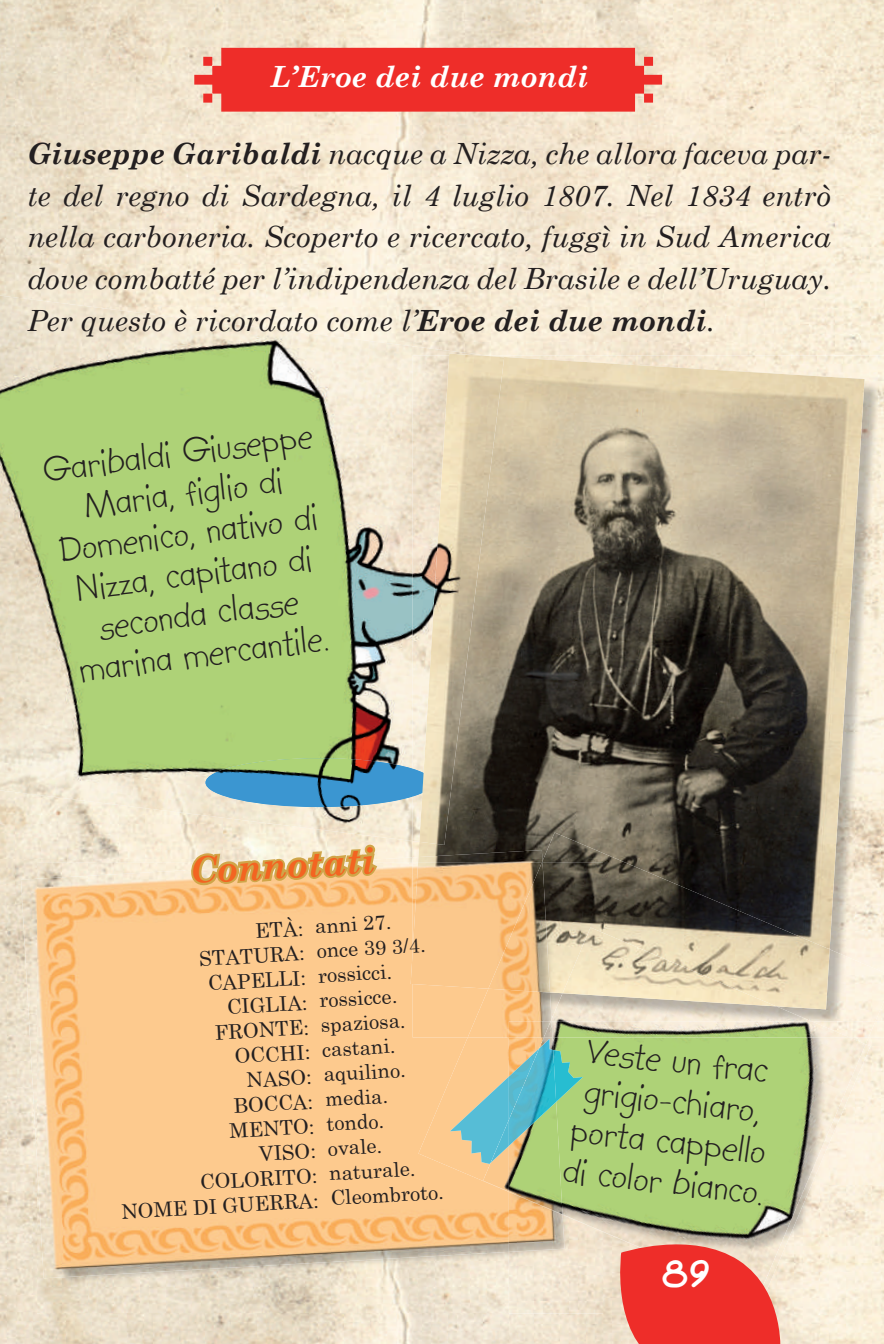
<style>
.page{position:relative;width:884px;height:1344px;background:#fff}
.page>*{position:absolute;margin:0;border:0;box-sizing:border-box;transform-origin:0 0}
.t1{font:42.75px "Cosmic";color:#fff}
.t2{font:40.5px/40.5px "Kidprint";color:#231f20;text-align:center}
.t3{font:italic 700 36px "Century Schoolbook";color:#f36421}
.t4{font:italic 29.25px/41.6px "Century Schoolbook";color:#231f20;text-align:justify}
.t5{font:italic 29.25px/41.6px "Century Schoolbook";color:#231f20}
.t6{font:italic 700 29.25px "Century Schoolbook";color:#fff}
.t7{font:20.25px/24.8px "Century Schoolbook";color:#231f20;text-align:right}
.s1{font-weight:700}
.s2{font-style:inherit}
</style>
<div class="page">
<img style="left:0;top:0;width:740px;height:355px">
<img style="left:740px;top:0;width:144px;height:355px">
<img style="left:0;top:840px;width:188px;height:65px">
<img style="left:380px;top:840px;width:33px;height:17px">
<img style="left:0;top:905px;width:41px;height:438px">
<img style="left:41px;top:1313px;width:468px;height:30px">
<svg style="left:194px;top:48px;width:468px;height:64px"></svg>
<img style="left:504px;top:355px;width:380px;height:74px">
<img style="left:864px;top:429px;width:20px;height:520px">
<img style="left:413px;top:841px;width:5px;height:15px">
<img style="left:418px;top:356px;width:446px;height:593px">
<img style="left:47px;top:301px;width:441px;height:417px">
<img style="left:0;top:292px;width:47px;height:426px">
<img style="left:0;top:718px;width:413px;height:122px">
<img style="left:205px;top:758px;width:208px;height:49px">
<img style="left:413px;top:355px;width:6px;height:486px">
<img style="left:413px;top:768px;width:6px;height:28px">
<img style="left:419px;top:353px;width:85px;height:491px">
<img style="left:37px;top:1277px;width:472px;height:36px">
<img style="left:380px;top:857px;width:33px;height:5px">
<svg style="left:413px;top:856px;width:5px;height:6px"></svg>
<img style="left:418px;top:849px;width:124px;height:13px">
<img style="left:21px;top:878px;width:16px;height:283px">
<img style="left:37px;top:862px;width:472px;height:415px">
<div style="left:413px;top:988px;width:55px;height:49px;background:#fdca8e"></div>
<img style="left:411px;top:862px;width:77px;height:126px">
<img style="left:509px;top:1037px;width:375px;height:306px">
<img style="left:509px;top:1231px;width:94px;height:82px">
<img style="left:509px;top:1214px;width:55px;height:37px">
<img style="left:811px;top:949px;width:73px;height:72px">
<img style="left:542px;top:832px;width:288px;height:177px">
<img style="left:550px;top:862px;width:53px;height:131px">
<div style="left:418px;top:1037px;width:91px;height:154px;background:#fdca8e"></div>
<img style="left:468px;top:988px;width:83px;height:49px">
<img style="left:488px;top:862px;width:62px;height:130px">
<img style="left:866px;top:1037px;width:2px;height:7px">
<img style="left:850px;top:1021px;width:25px;height:16px">
<img style="left:509px;top:1021px;width:35px;height:16px">
<img style="left:786px;top:1044px;width:84px;height:255px">
<img style="left:603px;top:995px;width:208px;height:26px">
<img style="left:603px;top:932px;width:173px;height:74px">
<img style="left:551px;top:993px;width:52px;height:238px">
<img style="left:563px;top:927px;width:40px;height:68px">
<img style="left:483px;top:1163px;width:26px;height:28px">
<img style="left:603px;top:1037px;width:263px;height:260px">
<img style="left:603px;top:1021px;width:247px;height:16px">
<img style="left:509px;top:1037px;width:53px;height:177px">
<img style="left:544px;top:1021px;width:8px;height:16px">
<img style="left:450px;top:1076px;width:59px;height:87px">
<img style="left:491px;top:1119px;width:18px;height:43px">
<img style="left:556px;top:1049px;width:27px;height:52px">
<img style="left:509px;top:1038px;width:47px;height:107px">
<svg style="left:610px;top:1229px;width:176px;height:114px"></svg>
<svg style="left:188px;top:815px;width:192px;height:220px"></svg>
<h3 class="t6" style="left:270px;top:54px;width:320px">L’Eroe dei due mondi</h3>
<h3 class="t4" style="left:27px;top:131px;width:805px"><span class="s1">Giuseppe Garibaldi</span> nacque a Nizza, che allora faceva par&shy;te del regno di Sardegna, il 4 luglio 1807. Nel 1834 entrò nella carboneria. Scoperto e ricercato, fuggì in Sud America</h3>
<h3 class="t5" style="left:27px;top:256px;width:805px">dove combatté per l’indipendenza del Brasile e dell’Uruguay.<br><span class="s2">Per questo è ricordato come l’</span><span class="s1">Eroe dei due mondi</span><span class="s2">.</span></h3>
<h2 class="t2" style="left:40px;top:452px;width:273px;rotate:-8deg">Garibaldi Giuseppe<br>Maria, figlio di<br>Domenico, nativo di<br>Nizza, capitano di seconda classe marina mercantile.</h2>
<h3 class="t3" style="left:188px;top:842px;width:187px;rotate:-3deg">Connotati</h3>
<p class="t7" style="left:106px;top:924px;width:199px;rotate:-3deg">ETÀ:<br>STATURA:<br>CAPELLI:<br>CIGLIA:<br>FRONTE:<br>OCCHI:<br>NASO:<br>BOCCA:<br>MENTO:<br>VISO:<br>COLORITO:<br>NOME DI GUERRA:</p>
<p class="t7" style="left:314px;top:911px;width:116px;text-align:left;rotate:-3deg">anni 27. once 39 3/4. rossicci. rossicce. spaziosa. castani. aquilino. media. tondo. ovale. naturale.<br>Cleombroto.</p>
<h2 class="t2" style="left:581px;top:1028px;width:204px;text-align:left;rotate:7deg">Veste un frac grigio-chiaro, porta cappello di color bianco.</h2>
<h1 class="t1" style="left:661px;top:1243px;width:50px">89</h1>
</div>
